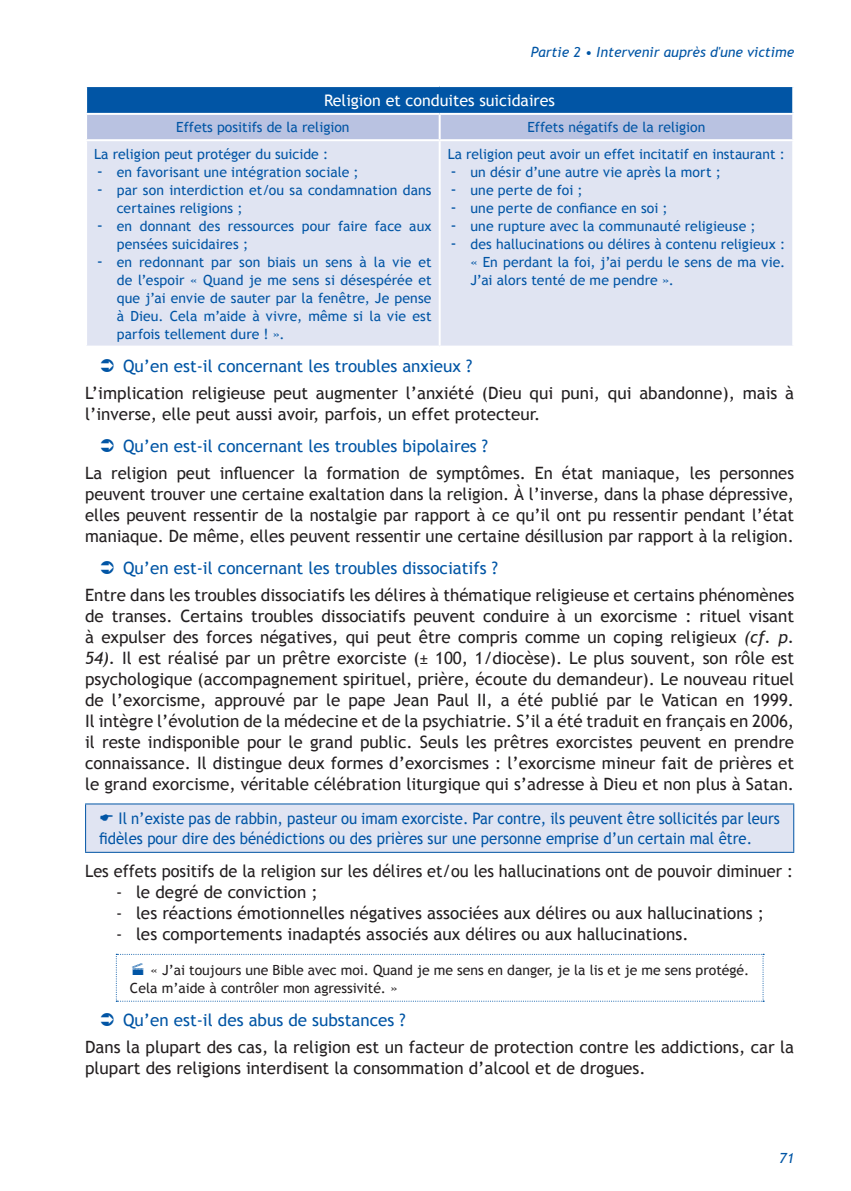
<style>
.page{position:relative;width:851px;height:1191px;background:#fff}
.page>*{position:absolute;margin:0;border:0;box-sizing:border-box;transform-origin:0 0}
.t1{font:17px/21px "Trebuchet MS";color:#231f20}
.t2{font:17px "Trebuchet MS";color:#0155a5}
.t3{font:17px "Trebuchet MS";color:#231f20;scale:.96 1}
.t4{font:16px/20px "Trebuchet MS";color:#0155a5;scale:.93 1}
.t5{font:16px "Trebuchet MS";color:#fff}
.t6{font:14px/18px "Trebuchet MS";letter-spacing:.005em;color:#0155a5}
.t7{font:14px/18px "Trebuchet MS";color:#231f20}
.t8{font:italic 14px "Trebuchet MS";color:#0155a5}
.s1{font-size:17px}
.s2{font-style:italic}
.s3{color:#0155a5}
</style>
<div class="page">
<div style="left:86px;top:86px;width:707px;height:28px;background:#0155a5"></div>
<div style="left:87px;top:115px;width:705px;height:24px;background:#b9c2e1"></div>
<div style="left:87px;top:141px;width:705px;height:204px;background:#e0e4f2"></div>
<hr style="left:85px;top:85px;width:354px;height:2px;background:#fff">
<hr style="left:85px;top:87px;width:2px;height:26px;background:#fff">
<hr style="left:439px;top:85px;width:355px;height:2px;background:#fff">
<hr style="left:792px;top:87px;width:2px;height:26px;background:#fff">
<hr style="left:85px;top:113px;width:354px;height:2px;background:#fff">
<hr style="left:439px;top:113px;width:355px;height:2px;background:#fff">
<hr style="left:438px;top:115px;width:2px;height:24px;background:#fff">
<hr style="left:438px;top:141px;width:2px;height:204px;background:#fff">
<div style="left:86px;top:804px;width:707px;height:48px;background:#e0e4f2"></div>
<hr style="left:85px;top:803px;width:709px;height:1px;background:#0155a5">
<hr style="left:85px;top:804px;width:1px;height:48px;background:#0155a5">
<hr style="left:793px;top:804px;width:1px;height:48px;background:#0155a5">
<hr style="left:85px;top:852px;width:709px;height:1px;background:#0155a5">
<svg style="left:116px;top:954px;width:648px;height:47px"></svg>
<p class="t8" style="left:530px;top:43px;width:265px">Partie 2 • Intervenir auprès d'une victime</p>
<p class="t5" style="left:324px;top:91px;width:232px">Religion et conduites suicidaires</p>
<p class="t6" style="left:176px;top:118px;width:175px">Effets positifs de la religion</p>
<p class="t6" style="left:527px;top:118px;width:179px">Effets négatifs de la religion</p>
<p class="t6" style="left:94px;top:145px;width:235px">La religion peut protéger du suicide :</p>
<p class="t6" style="left:97px;top:163px;width:263px"><span class="s1">-</span> en favorisant une intégration sociale ;</p>
<p class="t6" style="left:117px;top:181px;width:316px;text-indent:-20px"><span class="s1">-</span> par son interdiction et/ou sa condamnation dans certaines religions ;</p>
<p class="t6" style="left:117px;top:217px;width:316px;text-indent:-20px"><span class="s1">-</span> en donnant des ressources pour faire face aux pensées suicidaires ;</p>
<p class="t6" style="left:117px;top:253px;width:316px;text-align:justify;text-indent:-20px"><span class="s1">-</span> en redonnant par son biais un sens à la vie et de l’espoir « Quand je me sens si désespérée et que j’ai envie de sauter par la fenêtre, Je pense à Dieu. Cela m’aide à vivre, même si la vie est parfois tellement dure ! ».</p>
<p class="t6" style="left:447px;top:145px;width:338px">La religion peut avoir un effet incitatif en instaurant :</p>
<p class="t6" style="left:450px;top:163px;width:272px"><span class="s1">-</span> un désir d’une autre vie après la mort ;</p>
<p class="t6" style="left:450px;top:181px;width:134px"><span class="s1">-</span> une perte de foi ;</p>
<p class="t6" style="left:450px;top:199px;width:219px"><span class="s1">-</span> une perte de confiance en soi ;</p>
<p class="t6" style="left:450px;top:217px;width:307px"><span class="s1">-</span> une rupture avec la communauté religieuse ;</p>
<p class="t6" style="left:470px;top:235px;width:316px;text-align:justify;text-indent:-20px"><span class="s1">-</span> des hallucinations ou délires à contenu religieux : « En perdant la foi, j’ai perdu le sens de ma vie.<br>J’ai alors tenté de me pendre ».</p>
<p class="t2" style="left:123px;top:356px;width:351px">Qu’en est-il concernant les troubles anxieux ?</p>
<p class="t1" style="left:85px;top:382px;width:710px">L’implication religieuse peut augmenter l’anxiété (Dieu qui puni, qui abandonne), mais à l’inverse, elle peut aussi avoir, parfois, un effet protecteur.</p>
<p class="t2" style="left:123px;top:436px;width:366px">Qu’en est-il concernant les troubles bipolaires ?</p>
<p class="t1" style="left:85px;top:462px;width:710px;text-align:justify">La religion peut influencer la formation de symptômes. En état maniaque, les personnes peuvent trouver une certaine exaltation dans la religion. À l’inverse, dans la phase dépressive, elles peuvent ressentir de la nostalgie par rapport à ce qu’il ont pu ressentir pendant l’état maniaque. De même, elles peuvent ressentir une certaine désillusion par rapport à la religion.</p>
<p class="t2" style="left:123px;top:558px;width:376px">Qu’en est-il concernant les troubles dissociatifs ?</p>
<p class="t1" style="left:85px;top:584px;width:710px;text-align:justify">Entre dans les troubles dissociatifs les délires à thématique religieuse et certains phénomènes de transes. Certains troubles dissociatifs peuvent conduire à un exorcisme : rituel visant à expulser des forces négatives, qui peut être compris comme un coping religieux <span class="s2">(cf. p.<br>54).</span> Il est réalisé par un prêtre exorciste (± 100, 1/diocèse). Le plus souvent, son rôle est psychologique (accompagnement spirituel, prière, écoute du demandeur). Le nouveau rituel de l’exorcisme, approuvé par le pape Jean Paul II, a été publié par le Vatican en 1999.<br>Il intègre l’évolution de la médecine et de la psychiatrie. S’il a été traduit en français en 2006, il reste indisponible pour le grand public. Seuls les prêtres exorcistes peuvent en prendre connaissance. Il distingue deux formes d’exorcismes : l’exorcisme mineur fait de prières et le grand exorcisme, véritable célébration liturgique qui s’adresse à Dieu et non plus à Satan.</p>
<p class="t4" style="left:99px;top:809px;width:733px;text-indent:19px">Il n’existe pas de rabbin, pasteur ou imam exorciste. Par contre, ils peuvent être sollicités par leurs fidèles pour dire des bénédictions ou des prières sur une personne emprise d’un certain mal être.</p>
<p class="t3" style="left:85px;top:861px;width:738px">Les effets positifs de la religion sur les délires et/ou les hallucinations ont de pouvoir diminuer :</p>
<p class="t1" style="left:116px;top:882px;width:203px">- le degré de conviction ;</p>
<p class="t1" style="left:116px;top:903px;width:649px">- les réactions émotionnelles négatives associées aux délires ou aux hallucinations ;</p>
<p class="t1" style="left:116px;top:924px;width:574px">- les comportements inadaptés associés aux délires ou aux hallucinations.</p>
<p class="t7" style="left:130px;top:961px;width:620px"><span class="s3">•</span> « J’ai toujours une Bible avec moi. Quand je me sens en danger, je la lis et je me sens protégé.<br>Cela m’aide à contrôler mon agressivité. »</p>
<p class="t2" style="left:123px;top:1010px;width:284px">Qu’en est-il des abus de substances ?</p>
<p class="t1" style="left:85px;top:1036px;width:710px">Dans la plupart des cas, la religion est un facteur de protection contre les addictions, car la plupart des religions interdisent la consommation d’alcool et de drogues.</p>
<p class="t8" style="left:779px;top:1149px;width:16px">71</p>
</div>
